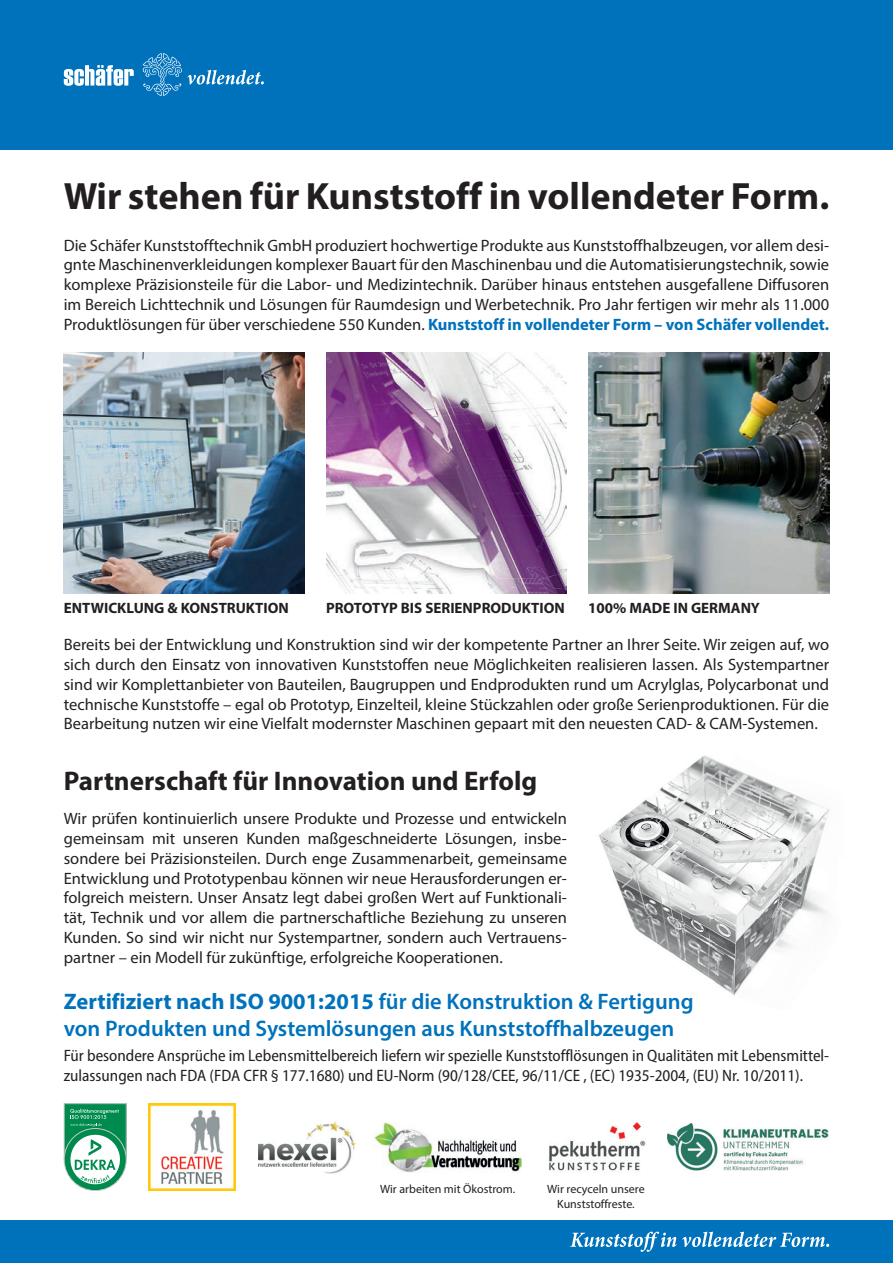
<style>
.page{position:relative;width:893px;height:1263px;background:#fff}
.page>*{position:absolute;margin:0;border:0;box-sizing:border-box;transform-origin:0 0}
.t1{font:700 38.25px "Myriad Pro";color:#231f20}
.t2{font:700 27px "Myriad Pro";color:#231f20}
.t3{font:600 22.5px/27px "Myriad Pro";color:#0072bc}
.t4{font:16.5px/19.8px "Myriad Pro";color:#231f20;text-align:justify}
.t5{font:semi-condensed 16.5px/19.8px "Myriad Pro";color:#231f20}
.t6{font:700 15px "Myriad Pro";color:#231f20}
.t7{font:12px/14.4px "Myriad Pro";color:#231f20;text-align:center}
.s1{font-weight:700;color:#0072bc}
.s2{font-weight:700}
</style>
<div class="page">
<img style="left:599px;top:755px;width:231px;height:241px">
<div style="left:0;top:0;width:893px;height:149px;background:#0072bc"></div>
<svg style="left:143px;top:53px;width:121px;height:43px"></svg>
<svg style="left:64px;top:65px;width:70px;height:21px"></svg>
<div style="left:0;top:1220px;width:893px;height:43px;background:#0072bc"></div>
<svg style="left:570px;top:1231px;width:259px;height:21px"></svg>
<img style="left:64px;top:353px;width:241px;height:241px">
<img style="left:326px;top:353px;width:241px;height:241px">
<img style="left:588px;top:353px;width:241px;height:241px">
<div style="left:64px;top:1128px;width:62px;height:62px;background:#008b4e;border-radius:50%"></div>
<svg style="left:64px;top:1103px;width:63px;height:81px"></svg>
<img style="left:149px;top:1103px;width:87px;height:87px">
<img style="left:259px;top:1121px;width:96px;height:53px">
<img style="left:374px;top:1122px;width:147px;height:50px">
<img style="left:549px;top:1122px;width:97px;height:49px">
<img style="left:667px;top:1123px;width:161px;height:48px">
<h1 class="t1" style="left:64px;top:171px;width:767px">Wir stehen für Kunststoff in vollendeter Form.</h1>
<p class="t4" style="left:64px;top:235px;width:767px">Die Schäfer Kunststofftechnik GmbH produziert hochwertige Produkte aus Kunststoffhalbzeugen, vor allem desi&shy;gnte Maschinenverkleidungen komplexer Bauart für den Maschinenbau und die Automatisierungstechnik, sowie komplexe Präzisionsteile für die Labor- und Medizintechnik. Darüber hinaus entstehen ausgefallene Diffusoren im Bereich Lichttechnik und Lösungen für Raumdesign und Werbetechnik. Pro Jahr fertigen wir mehr als 11.000<br>Produktlösungen für über verschiedene 550 Kunden. <span class="s1">Kunststoff in vollendeter Form – von Schäfer vollendet.</span></p>
<p class="t6" style="left:64px;top:598px;width:227px">ENTWICKLUNG &amp; KONSTRUKTION</p>
<p class="t6" style="left:326px;top:598px;width:240px">PROTOTYP BIS SERIENPRODUKTION</p>
<p class="t6" style="left:588px;top:598px;width:173px">100% MADE IN GERMANY</p>
<p class="t4" style="left:64px;top:634px;width:767px">Bereits bei der Entwicklung und Konstruktion sind wir der kompetente Partner an Ihrer Seite. Wir zeigen auf, wo sich durch den Einsatz von innovativen Kunststoffen neue Möglichkeiten realisieren lassen. Als Systempartner sind wir Komplettanbieter von Bauteilen, Baugruppen und Endprodukten rund um Acrylglas, Polycarbonat und technische Kunststoffe – egal ob Prototyp, Einzelteil, kleine Stückzahlen oder große Serienproduktionen. Für die Bearbeitung nutzen wir eine Vielfalt modernster Maschinen gepaart mit den neuesten CAD- &amp; CAM-Systemen.</p>
<h2 class="t2" style="left:64px;top:763px;width:475px">Partnerschaft für Innovation und Erfolg</h2>
<p class="t4" style="left:64px;top:808px;width:505px">Wir prüfen kontinuierlich unsere Produkte und Prozesse und entwickeln gemeinsam mit unseren Kunden maßgeschneiderte Lösungen, insbe&shy;sondere bei Präzisionsteilen. Durch enge Zusammenarbeit, gemeinsame Entwicklung und Prototypenbau können wir neue Herausforderungen er&shy;folgreich meistern. Unser Ansatz legt dabei großen Wert auf Funktionali&shy;tät, Technik und vor allem die partnerschaftliche Beziehung zu unseren Kunden. So sind wir nicht nur Systempartner, sondern auch Vertrauens&shy;partner – ein Modell für zukünftige, erfolgreiche Kooperationen.</p>
<h3 class="t3" style="left:64px;top:987px;width:631px"><span class="s2">Zertifiziert nach ISO 9001:2015</span> für die Konstruktion &amp; Fertigung von Produkten und Systemlösungen aus Kunststoffhalbzeugen</h3>
<p class="t5" style="left:64px;top:1046px;width:767px">Für besondere Ansprüche im Lebensmittelbereich liefern wir spezielle Kunststofflösungen in Qualitäten mit Lebensmittel&shy;zulassungen nach FDA (FDA CFR § 177.1680) und EU-Norm (90/128/CEE, 96/11/CE , (EC) 1935-2004, (EU) Nr. 10/2011).</p>
<p class="t7" style="left:380px;top:1182px;width:137px">Wir arbeiten mit Ökostrom.</p>
<p class="t7" style="left:547px;top:1182px;width:99px">Wir recyceln unsere<br>Kunststoffreste.</p>
</div>
